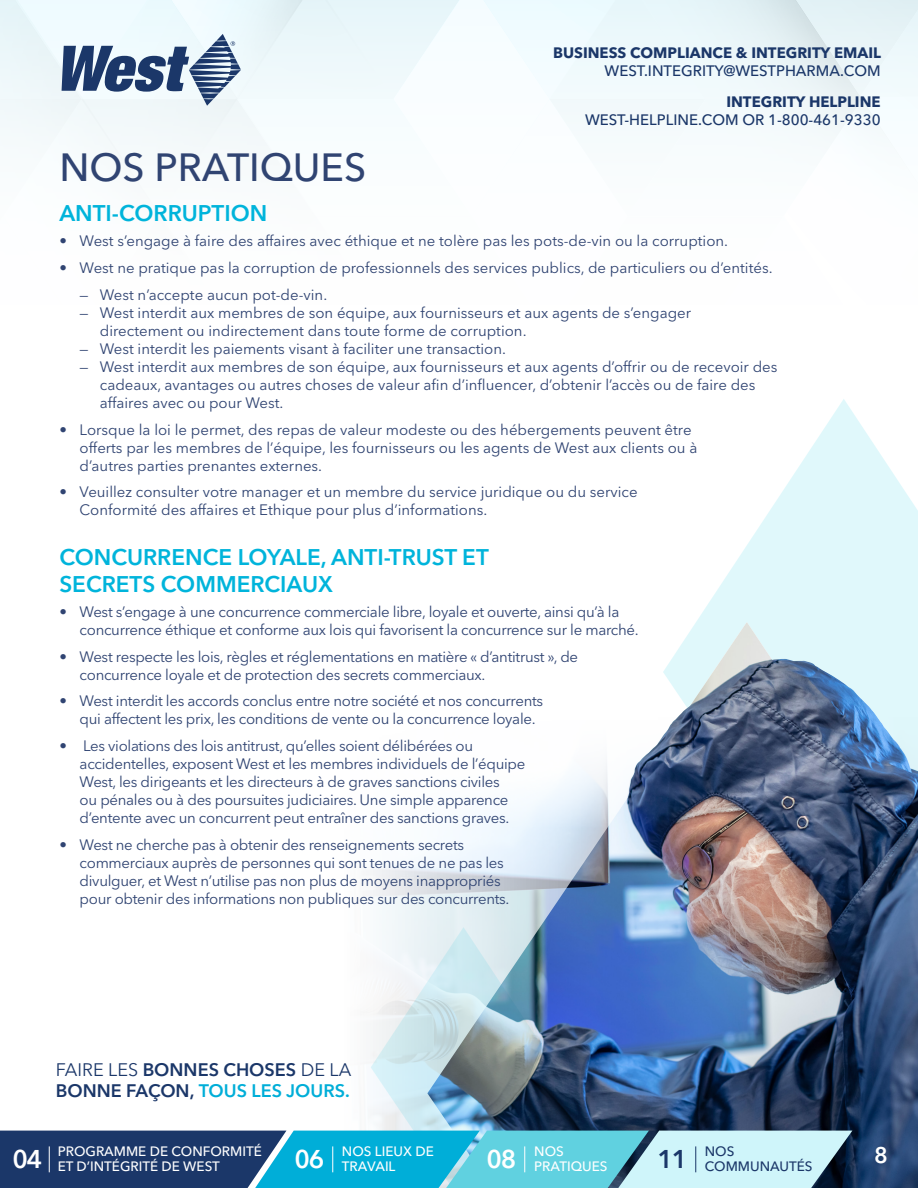
<style>
.page{position:relative;width:918px;height:1188px;background:#fff}
.page>*{position:absolute;margin:0;border:0;box-sizing:border-box;transform-origin:0 0}
.t1{font:500 39px "Avenir Next LT Pro";color:#304472}
.t2{font:600 22.5px/27px "Avenir Next LT Pro";color:#00b4db}
.t3{font:600 22.5px "Avenir Next LT Pro";color:#fff}
.t4{font:600 18px/21.6px "Avenir Next LT Pro";color:#1b3769}
.t5{font:15px/18px "Avenir Next LT Pro";letter-spacing:-.02em;color:#304472}
.t6{font:15px/18px "Avenir Next LT Pro";color:#304472}
.t7{font:500 15px "Avenir Next LT Pro";color:#1b3769}
.t8{font:700 15px "Avenir Next LT Pro";color:#1b3769}
.t9{font:500 13.5px/15px "Avenir Next LT Pro";color:#fff}
.t10{font:500 13.5px/15px "Avenir Next LT Pro";color:#1b3769}
.s1{font-weight:400}
.s2{color:#00aed8}
</style>
<div class="page">
<svg style="left:0;top:0;width:918px;height:172px"></svg>
<svg style="left:696px;top:399px;width:222px;height:223px;fill:#e0f8fb"></svg>
<img style="left:672px;top:622px;width:246px;height:84px">
<img style="left:663px;top:659px;width:117px;height:47px">
<img style="left:167px;top:706px;width:751px;height:482px">
<svg style="left:0;top:1131px;width:852px;height:57px;background:#4e9bb9"></svg>
<p class="t8" style="left:553px;top:43px;width:329px">BUSINESS COMPLIANCE &amp; INTEGRITY EMAIL</p>
<p class="t7" style="left:605px;top:62px;width:278px">WEST.INTEGRITY@WESTPHARMA.COM</p>
<p class="t8" style="left:726px;top:93px;width:156px">INTEGRITY HELPLINE</p>
<p class="t7" style="left:585px;top:111px;width:297px">WEST-HELPLINE.COM OR 1-800-461-9330</p>
<h1 class="t1" style="left:59px;top:143px;width:308px">NOS PRATIQUES</h1>
<h2 class="t2" style="left:59px;top:200px;width:209px">ANTI-CORRUPTION</h2>
<p class="t6" style="left:59px;top:232px;width:670px">• West s’engage à faire des affaires avec éthique et ne tolère pas les pots-de-vin ou la corruption.</p>
<p class="t6" style="left:59px;top:259px;width:715px">• West ne pratique pas la corruption de professionnels des services publics, de particuliers ou d’entités.</p>
<p class="t6" style="left:80px;top:285px;width:249px">— West n’accepte aucun pot-de-vin.</p>
<p class="t6" style="left:100px;top:303px;width:593px;text-indent:-20px">— West interdit aux membres de son équipe, aux fournisseurs et aux agents de s’engager directement ou indirectement dans toute forme de corruption.</p>
<p class="t6" style="left:80px;top:339px;width:428px">— West interdit les paiements visant à faciliter une transaction.</p>
<p class="t6" style="left:100px;top:357px;width:679px;text-indent:-20px">— West interdit aux membres de son équipe, aux fournisseurs et aux agents d’offrir ou de recevoir des cadeaux, avantages ou autres choses de valeur afin d’influencer, d’obtenir l’accès ou de faire des affaires avec ou pour West.</p>
<p class="t6" style="left:80px;top:420px;width:619px;text-indent:-20px">• Lorsque la loi le permet, des repas de valeur modeste ou des hébergements peuvent être offerts par les membres de l’équipe, les fournisseurs ou les agents de West aux clients ou à d’autres parties prenantes externes.</p>
<p class="t6" style="left:80px;top:483px;width:560px;text-indent:-20px">• Veuillez consulter votre manager et un membre du service juridique ou du service<br>Conformité des affaires et Ethique pour plus d’informations.</p>
<h2 class="t2" style="left:59px;top:543px;width:431px">CONCURRENCE LOYALE, ANTI-TRUST ET<br>SECRETS COMMERCIAUX</h2>
<p class="t5" style="left:80px;top:602px;width:561px;text-indent:-20px">• West s’engage à une concurrence commerciale libre, loyale et ouverte, ainsi qu’à la concurrence éthique et conforme aux lois qui favorisent la concurrence sur le marché.</p>
<p class="t5" style="left:80px;top:647px;width:500px;text-indent:-20px">• West respecte les lois, règles et réglementations en matière « d’antitrust », de concurrence loyale et de protection des secrets commerciaux.</p>
<p class="t5" style="left:80px;top:692px;width:465px;text-indent:-20px">• West interdit les accords conclus entre notre société et nos concurrents qui affectent les prix, les conditions de vente ou la concurrence loyale.</p>
<p class="t5" style="left:80px;top:737px;width:447px;text-indent:-20px">• Les violations des lois antitrust, qu’elles soient délibérées ou accidentelles, exposent West et les membres individuels de l’équipe West, les dirigeants et les directeurs à de graves sanctions civiles<br>ou pénales ou à des poursuites judiciaires. Une simple apparence d’entente avec un concurrent peut entraîner des sanctions graves.</p>
<p class="t5" style="left:80px;top:836px;width:431px;text-indent:-20px">• West ne cherche pas à obtenir des renseignements secrets commerciaux auprès de personnes qui sont tenues de ne pas les divulguer, et West n’utilise pas non plus de moyens inappropriés pour obtenir des informations non publiques sur des concurrents.</p>
<p class="t4" style="left:56px;top:1058px;width:297px"><span class="s1">FAIRE LES</span> BONNES CHOSES <span class="s1">DE LA<br></span>BONNE FAÇON, <span class="s2">TOUS LES JOURS.</span></p>
<p class="t9" style="left:13px;top:1144px;width:251px;text-indent:45px">PROGRAMME DE CONFORMITÉ<br><sup>04</sup> ET D’INTÉGRITÉ DE WEST</p>
<p class="t10" style="left:658px;top:1144px;width:157px;text-indent:47px">NOS<br><sup>11</sup> COMMUNAUTÉS</p>
<p class="t9" style="left:295px;top:1144px;width:141px;text-indent:47px">NOS LIEUX DE<br><sup>06</sup> TRAVAIL</p>
<h2 class="t3" style="left:874px;top:1142px;width:15px">8</h2>
<p class="t9" style="left:487px;top:1144px;width:122px;text-align:center">NOS<br><sup>08</sup> PRATIQUES</p>
</div>
